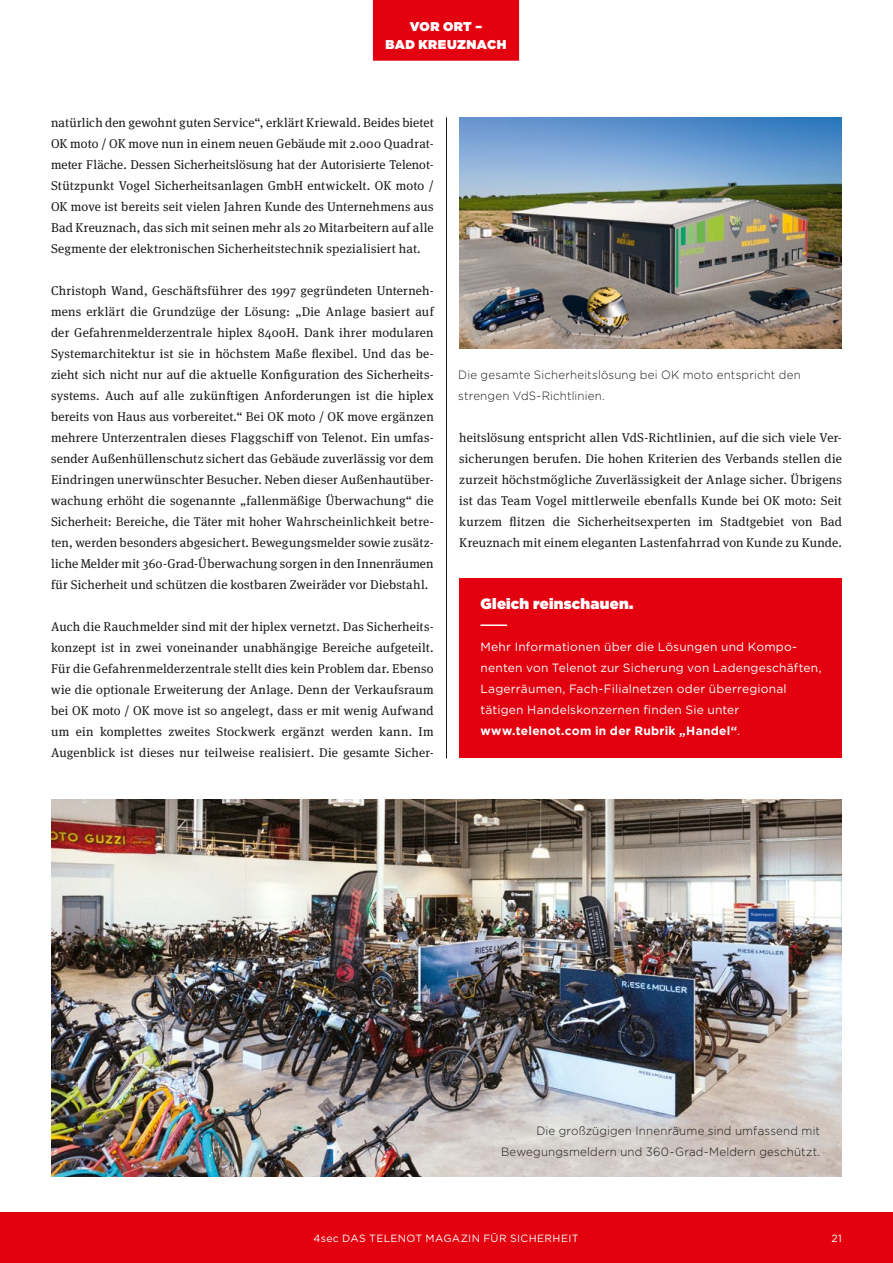
<style>
.page{position:relative;width:893px;height:1263px;background:#fff}
.page>*{position:absolute;margin:0;border:0;box-sizing:border-box;transform-origin:0 0}
.t1{font:900 15px "Gotham";letter-spacing:.015em;color:#fff}
.t2{font:12.75px/21px "Meta Serif OT";letter-spacing:.015em;color:#1a1a18;text-align:justify}
.t3{font:900 12.75px/18px "Gotham";letter-spacing:.035em;color:#fff;text-align:center}
.t4{font:12px/21px "Gotham";letter-spacing:.015em;color:#fff}
.t5{font:300 12px/21px "Gotham";letter-spacing:.015em;color:#1a1a18;scale:.96 1}
.t6{font:10.5px "Gotham";letter-spacing:.035em;color:#fff}
.s1{font-weight:700}
</style>
<div class="page">
<img style="left:51px;top:799px;width:791px;height:378px">
<hr style="left:446px;top:118px;width:1px;height:640px;background:#1a1a18">
<div style="left:459px;top:578px;width:383px;height:180px;background:#e3000f"></div>
<hr style="left:480px;top:624px;width:27px;height:2px;background:#fff">
<img style="left:459px;top:117px;width:383px;height:232px">
<div style="left:0;top:1212px;width:893px;height:51px;background:#e3000f"></div>
<div style="left:373px;top:0;width:146px;height:61px;background:#e3000f"></div>
<p class="t3" style="left:386px;top:18px;width:122px">VOR ORT –<br>BAD KREUZNACH</p>
<p class="t2" style="left:51px;top:112px;width:384px">natürlich den gewohnt guten Service“, erklärt Kriewald. Beides bietet OK moto / OK move nun in einem neuen Gebäude mit 2.000 Quadrat&shy;meter Fläche. Dessen Sicherheitslösung hat der Autorisierte Telenot-Stützpunkt Vogel Sicherheitsanlagen GmbH entwickelt. OK moto / OK move ist bereits seit vielen Jahren Kunde des Unternehmens aus Bad Kreuznach, das sich mit seinen mehr als 20 Mitarbeitern auf alle Segmente der elektronischen Sicherheitstechnik spezialisiert hat.</p>
<p class="t2" style="left:51px;top:280px;width:384px">Christoph Wand, Geschäftsführer des 1997 gegründeten Unterneh&shy;mens erklärt die Grundzüge der Lösung: „Die Anlage basiert auf der Gefahrenmelderzentrale hiplex 8400H. Dank ihrer modularen Systemarchitektur ist sie in höchstem Maße flexibel. Und das be&shy;zieht sich nicht nur auf die aktuelle Konfiguration des Sicherheits&shy;systems. Auch auf alle zukünftigen Anforderungen ist die hiplex bereits von Haus aus vorbereitet.“ Bei OK moto / OK move ergänzen mehrere Unterzentralen dieses Flaggschiff von Telenot. Ein umfas&shy;sender Außenhüllenschutz sichert das Gebäude zuverlässig vor dem Eindringen unerwünschter Besucher. Neben dieser Außenhautüber&shy;wachung erhöht die sogenannte „fallenmäßige Überwachung“ die Sicherheit: Bereiche, die Täter mit hoher Wahrscheinlichkeit betre&shy;ten, werden besonders abgesichert. Bewegungsmelder sowie zusätz&shy;liche Melder mit 360-Grad-Überwachung sorgen in den Innenräumen für Sicherheit und schützen die kostbaren Zweiräder vor Diebstahl.</p>
<p class="t2" style="left:51px;top:616px;width:384px">Auch die Rauchmelder sind mit der hiplex vernetzt. Das Sicherheits&shy;konzept ist in zwei voneinander unabhängige Bereiche aufgeteilt.<br>Für die Gefahrenmelderzentrale stellt dies kein Problem dar. Ebenso wie die optionale Erweiterung der Anlage. Denn der Verkaufsraum bei OK moto / OK move ist so angelegt, dass er mit wenig Aufwand um ein komplettes zweites Stockwerk ergänzt werden kann. Im Augenblick ist dieses nur teilweise realisiert. Die gesamte Sicher-</p>
<p class="t5" style="left:458px;top:364px;width:358px">Die gesamte Sicherheitslösung bei OK moto entspricht den strengen VdS-Richtlinien.</p>
<p class="t2" style="left:459px;top:427px;width:384px">heitslösung entspricht allen VdS-Richtlinien, auf die sich viele Ver&shy;sicherungen berufen. Die hohen Kriterien des Verbands stellen die zurzeit höchstmögliche Zuverlässigkeit der Anlage sicher. Übrigens ist das Team Vogel mittlerweile ebenfalls Kunde bei OK moto: Seit kurzem flitzen die Sicherheitsexperten im Stadtgebiet von Bad Kreuznach mit einem eleganten Lastenfahrrad von Kunde zu Kunde.</p>
<p class="t1" style="left:480px;top:593px;width:154px">Gleich reinschauen.</p>
<p class="t4" style="left:480px;top:636px;width:343px">Mehr Informationen über die Lösungen und Kompo&shy;nenten von Telenot zur Sicherung von Ladengeschäften, Lagerräumen, Fach-Filialnetzen oder überregional tätigen Handelskonzernen finden Sie unter <span class="s1">www.telenot.com in der Rubrik „Handel“</span>.</p>
<p class="t5" style="left:501px;top:1120px;width:334px;text-align:right">Die großzügigen Innenräume sind umfassend mit<br>Bewegungsmeldern und 360-Grad-Meldern geschützt.</p>
<p class="t6" style="left:313px;top:1231px;width:267px">4sec DAS TELENOT MAGAZIN FÜR SICHERHEIT</p>
<p class="t6" style="left:831px;top:1231px;width:12px">21</p>
</div>
